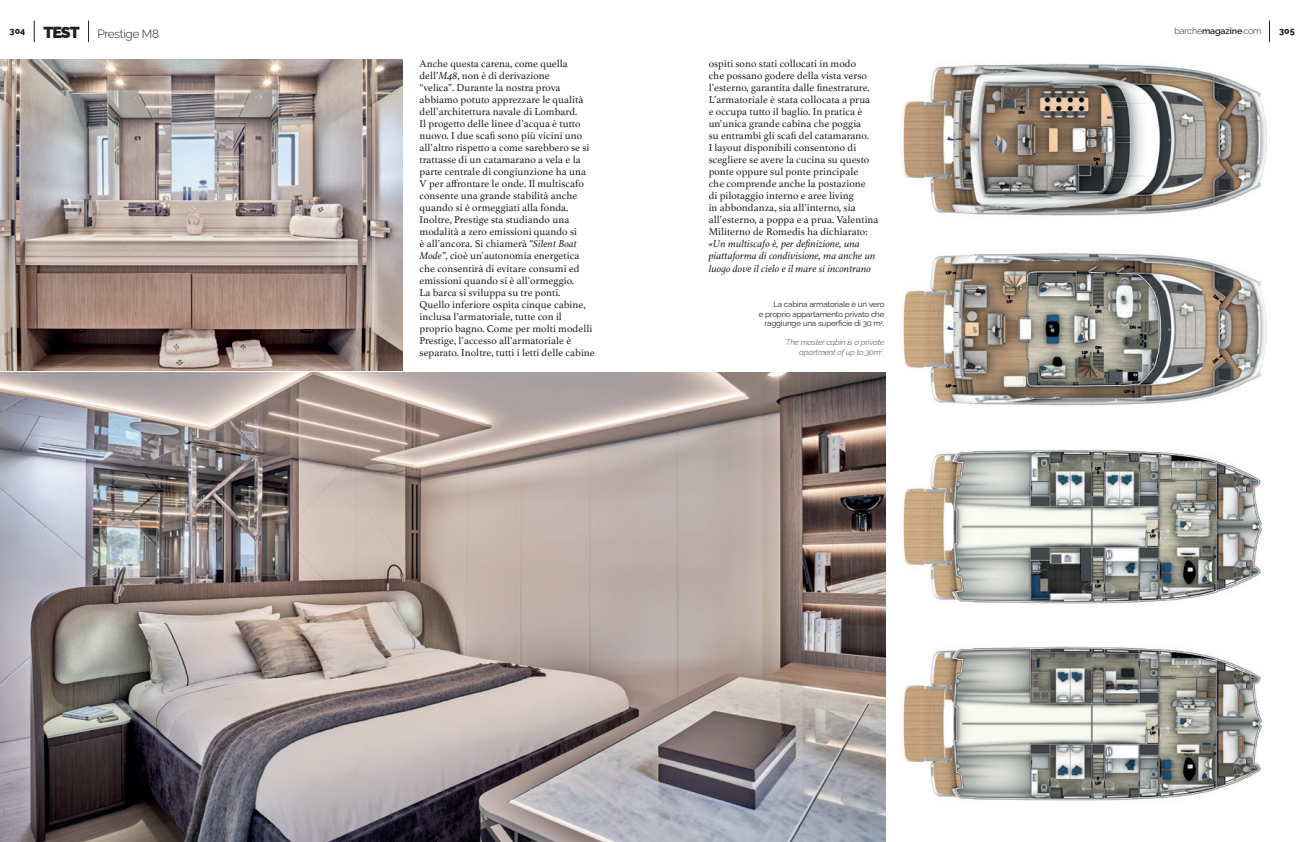
<style>
.page{position:relative;width:1304px;height:842px;background:#fff}
.page>*{position:absolute;margin:0;border:0;box-sizing:border-box;transform-origin:0 0}
.t1{font:300 12px "Raleway";letter-spacing:-.03em;color:#231f20}
.t2{font:10.5px/12px "Athelas";letter-spacing:.005em;color:#231f20}
.t3{font:300 9px "Raleway";letter-spacing:-.02em;color:#231f20}
.t4{font:800 9px "Raleway";color:#231f20}
.t5{font:8px/9.6px "Raleway";letter-spacing:-.02em;color:#231f20;text-align:right}
.t6{font:italic 8px/9.6px "Raleway";letter-spacing:-.02em;color:#6c6d70;text-align:right}
.s1{font-weight:900;font-size:16px}
.s2{font-weight:600}
.s3{font-style:italic}
</style>
<div class="page">
<svg style="left:34px;top:21px;width:1px;height:21px"></svg>
<svg style="left:88px;top:21px;width:1px;height:21px"></svg>
<svg style="left:1269px;top:21px;width:1px;height:21px"></svg>
<img style="left:0;top:372px;width:885px;height:470px">
<img style="left:0;top:60px;width:403px;height:311px">
<img style="left:903px;top:63px;width:364px;height:153px">
<img style="left:903px;top:449px;width:359px;height:155px">
<img style="left:903px;top:646px;width:359px;height:155px">
<img style="left:903px;top:252px;width:364px;height:154px">
<p class="t1" style="left:10px;top:24px;width:151px"><sup>304</sup> <span class="s1">TEST</span> Prestige M8</p>
<p class="t3" style="left:1175px;top:24px;width:88px">barche<span class="s2">magazine</span>.com</p>
<p class="t4" style="left:1279px;top:24px;width:17px">305</p>
<p class="t2" style="left:420px;top:58px;width:177px">Anche questa carena, come quella dell’<span class="s3">M48</span>, non è di derivazione<br>“velica”. Durante la nostra prova abbiamo potuto apprezzare le qualità dell’architettura navale di Lombard.<br>Il progetto delle linee d’acqua è tutto nuovo. I due scafi sono più vicini uno all’altro rispetto a come sarebbero se si trattasse di un catamarano a vela e la parte centrale di congiunzione ha una V per affrontare le onde. Il multiscafo consente una grande stabilità anche quando si è ormeggiati alla fonda.<br>Inoltre, Prestige sta studiando una modalità a zero emissioni quando si<br>è all’ancora. Si chiamerà <span class="s3">“Silent Boat Mode”</span>, cioè un’autonomia energetica che consentirà di evitare consumi ed emissioni quando si è all’ormeggio.<br>La barca si sviluppa su tre ponti.<br>Quello inferiore ospita cinque cabine, inclusa l’armatoriale, tutte con il proprio bagno. Come per molti modelli Prestige, l’accesso all’armatoriale è separato. Inoltre, tutti i letti delle cabine</p>
<p class="t2" style="left:709px;top:58px;width:171px">ospiti sono stati collocati in modo<br>che possano godere della vista verso l’esterno, garantita dalle finestrature.<br>L’armatoriale è stata collocata a prua<br>e occupa tutto il baglio. In pratica è un’unica grande cabina che poggia<br>su entrambi gli scafi del catamarano.<br>I layout disponibili consentono di scegliere se avere la cucina su questo ponte oppure sul ponte principale<br>che comprende anche la postazione<br>di pilotaggio interno e aree living<br>in abbondanza, sia all’interno, sia all’esterno, a poppa e a prua. Valentina Militerno de Romedis ha dichiarato: <span class="s3">«Un multiscafo è, per definizione, una piattaforma di condivisione, ma anche un luogo dove il cielo e il mare si incontrano</span></p>
<p class="t5" style="left:759px;top:298px;width:127px">La cabina armatoriale è un vero<br>e proprio appartamento privato che raggiunge una superficie di 30 m<sup>2</sup>.</p>
<p class="t6" style="left:786px;top:337px;width:100px">The master cabin is a private apartment of up to 30m<sup>2</sup>.</p>
</div>
